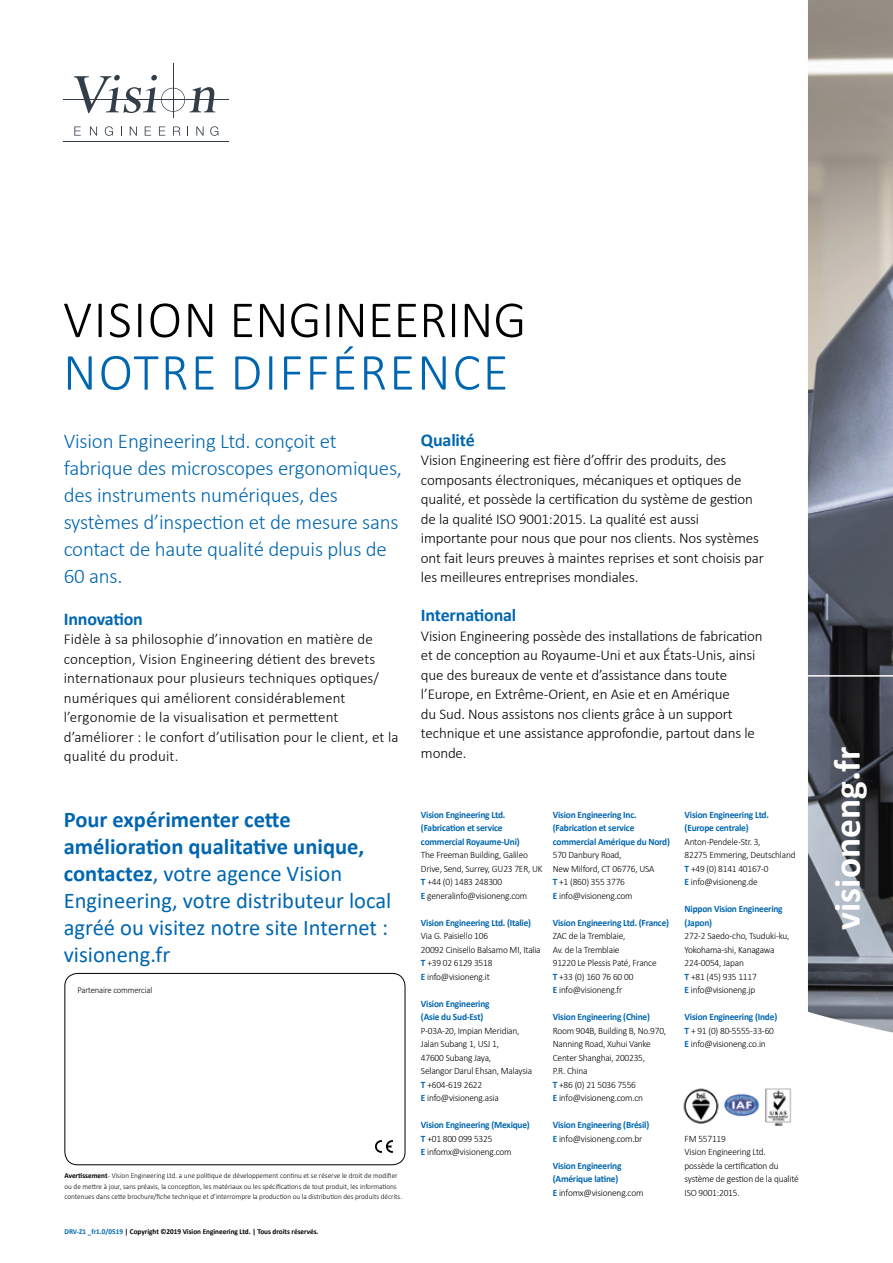
<style>
.page{position:relative;width:893px;height:1263px;background:#fff}
.page>*{position:absolute;margin:0;border:0;box-sizing:border-box;transform-origin:0 0}
.t1{font:300 52.5px "Calibri";color:#000}
.t2{font:300 52.5px "Calibri";letter-spacing:.04em;color:#0066b0}
.t3{font:700 37.5px "Calibri";color:#fff}
.t4{font:22.5px/27px "Calibri";color:#0066b0}
.t5{font:300 21px/27px "Calibri";letter-spacing:-.01em;color:#0066b0}
.t6{font:700 18px "Calibri";letter-spacing:-.01em;color:#0066b0}
.t7{font:300 15px/19.5px "Calibri";letter-spacing:-.01em;color:#000}
.t8{font:300 15px/19.5px "Calibri";letter-spacing:.01em;color:#000}
.t9{font:300 9.75px/13.5px "Calibri";letter-spacing:-.02em;color:#000;scale:.96 1}
.t10{font:700 9.75px/13.5px "Calibri";letter-spacing:-.02em;color:#0066b0;scale:.96 1}
.t11{font:300 9px "Calibri";letter-spacing:-.02em;color:#000;scale:.96 1}
.t12{font:300 7.5px/10.5px "Calibri";color:#000;scale:.96 1}
.t13{font:700 7.5px "Calibri";color:#000;scale:.96 1}
.s1{font-weight:700}
.s2{font-weight:700;color:#0066b0}
.s3{font-weight:300;color:#000}
.s4{color:#0066b0}
</style>
<div class="page">
<img style="left:808px;top:0;width:85px;height:1033px">
<svg style="left:74px;top:126px;width:7px;height:10px"></svg>
<svg style="left:90px;top:126px;width:7px;height:10px"></svg>
<svg style="left:105px;top:126px;width:8px;height:10px"></svg>
<svg style="left:130px;top:126px;width:7px;height:10px"></svg>
<svg style="left:145px;top:126px;width:6px;height:10px"></svg>
<svg style="left:159px;top:126px;width:6px;height:10px"></svg>
<svg style="left:173px;top:126px;width:7px;height:10px"></svg>
<svg style="left:196px;top:126px;width:8px;height:10px"></svg>
<svg style="left:210px;top:126px;width:8px;height:10px"></svg>
<hr style="left:64px;top:141px;width:165px;height:1px;background:#343e48">
<hr style="left:64px;top:99px;width:165px;height:1px;background:#343e48">
<svg style="left:74px;top:75px;width:141px;height:38px"></svg>
<hr style="left:173px;top:64px;width:1px;height:54px;background:#343e48">
<div style="left:64px;top:973px;width:341px;height:192px;border:1px solid #000;border-radius:13px"></div>
<svg style="left:375px;top:1140px;width:18px;height:13px"></svg>
<img style="left:683px;top:1088px;width:109px;height:38px">
<hr style="left:804px;top:675px;width:89px;height:2px;background:#fff">
<h1 class="t1" style="left:63px;top:287px;width:465px">VISION ENGINEERING</h1>
<h1 class="t2" style="left:63px;top:340px;width:447px">NOTRE DIFFÉRENCE</h1>
<h3 class="t5" style="left:64px;top:427px;width:340px">Vision Engineering Ltd. conçoit et fabrique des microscopes ergonomiques, des instruments numériques, des systèmes d’inspection et de mesure sans contact de haute qualité depuis plus de<br>60 ans.</h3>
<h3 class="t6" style="left:64px;top:606px;width:81px">Innovation</h3>
<p class="t8" style="left:64px;top:629px;width:336px">Fidèle à sa philosophie d’innovation en matière de conception, Vision Engineering détient des brevets internationaux pour plusieurs techniques optiques/ numériques qui améliorent considérablement l’ergonomie de la visualisation et permettent d’améliorer : le confort d’utilisation pour le client, et la qualité du produit.</p>
<h3 class="t6" style="left:421px;top:427px;width:55px">Qualité</h3>
<p class="t7" style="left:421px;top:450px;width:344px">Vision Engineering est fière d’offrir des produits, des composants électroniques, mécaniques et optiques de qualité, et possède la certification du système de gestion de la qualité ISO 9001:2015. La qualité est aussi importante pour nous que pour nos clients. Nos systèmes ont fait leurs preuves à maintes reprises et sont choisis par les meilleures entreprises mondiales.</p>
<h3 class="t6" style="left:421px;top:602px;width:97px">International</h3>
<p class="t7" style="left:421px;top:626px;width:343px">Vision Engineering possède des installations de fabrication et de conception au Royaume-Uni et aux États-Unis, ainsi que des bureaux de vente et d’assistance dans toute l’Europe, en Extrême-Orient, en Asie et en Amérique<br>du Sud. Nous assistons nos clients grâce à un support technique et une assistance approfondie, partout dans le monde.</p>
<h3 class="t4" style="left:64px;top:805px;width:329px"><span class="s1">Pour expérimenter cette amélioration qualitative unique, contactez</span>, votre agence Vision<br>Engineering, votre distributeur local agréé ou visitez notre site Internet : visioneng.fr</h3>
<p class="t10" style="left:421px;top:808px;width:104px">Vision Engineering Ltd. (Fabrication et service commercial Royaume-Uni)</p>
<p class="t9" style="left:421px;top:848px;width:128px">The Freeman Building, Galileo<br>Drive, Send, Surrey, GU23 7ER, UK<br><span class="s2">T</span> +44 (0) 1483 248300<br><span class="s2">E</span> generalinfo@visioneng.com</p>
<p class="t10" style="left:421px;top:916px;width:116px">Vision Engineering Ltd. (Italie)</p>
<p class="t9" style="left:421px;top:929px;width:126px">Via G. Paisiello 106<br>20092 Cinisello Balsamo MI, Italia<br><span class="s2">T</span> +39 02 6129 3518<br><span class="s2">E</span> info@visioneng.it</p>
<p class="t10" style="left:421px;top:997px;width:73px">Vision Engineering (Asie du Sud-Est)</p>
<p class="t9" style="left:421px;top:1024px;width:117px">P-03A-20, Impian Meridian,<br>Jalan Subang 1, USJ 1,<br>47600 Subang Jaya,<br>Selangor Darul Ehsan, Malaysia<br><span class="s2">T</span> +604-619 2622<br><span class="s2">E</span> info@visioneng.asia</p>
<p class="t9" style="left:421px;top:1118px;width:115px"><span class="s2">Vision Engineering (Mexique)<br>T</span> +01 800 099 5325<br><span class="s2">E</span> infomx@visioneng.com</p>
<p class="t11" style="left:77px;top:984px;width:79px">Partenaire commercial</p>
<p class="t12" style="left:64px;top:1170px;width:353px"><span class="s1">Avertissement</span> - Vision Engineering Ltd. a une politique de développement continu et se réserve le droit de modifier ou de mettre à jour, sans préavis, la conception, les matériaux ou les spécifications de tout produit, les informations contenues dans cette brochure/fiche technique et d’interrompre la production ou la distribution des produits décrits.</p>
<p class="t10" style="left:553px;top:808px;width:124px">Vision Engineering Inc. (Fabrication et service commercial Amérique du Nord)</p>
<p class="t9" style="left:553px;top:848px;width:107px">570 Danbury Road,<br>New Milford, CT 06776, USA<br><span class="s2">T</span> +1 (860) 355 3776<br><span class="s2">E</span> info@visioneng.com</p>
<p class="t10" style="left:553px;top:916px;width:123px">Vision Engineering Ltd. (France)</p>
<p class="t9" style="left:553px;top:929px;width:110px">ZAC de la Tremblaie,<br>Av. de la Tremblaie<br>91220 Le Plessis Paté, France<br><span class="s2">T</span> +33 (0) 160 76 60 00<br><span class="s2">E</span> info@visioneng.fr</p>
<p class="t10" style="left:553px;top:1010px;width:103px">Vision Engineering (Chine)</p>
<p class="t9" style="left:553px;top:1024px;width:120px">Room 904B, Building B, No.970,<br>Nanning Road, Xuhui Vanke<br>Center Shanghai, 200235,<br>P.R. China<br><span class="s2">T</span> +86 (0) 21 5036 7556<br><span class="s2">E</span> info@visioneng.com.cn</p>
<p class="t10" style="left:553px;top:1118px;width:102px">Vision Engineering (Brésil)<br>E <span class="s3">info@visioneng.com.br</span></p>
<p class="t10" style="left:553px;top:1159px;width:96px">Vision Engineering (Amérique latine)<br>E <span class="s3">infomx@visioneng.com</span></p>
<p class="t13" style="left:64px;top:1226px;width:266px"><span class="s4">DRV-Z1 _fr1.0/0519</span> | Copyright ©2019 Vision Engineering Ltd. | Tous droits réservés.</p>
<p class="t10" style="left:685px;top:808px;width:89px">Vision Engineering Ltd. (Europe centrale)</p>
<p class="t9" style="left:685px;top:835px;width:117px">Anton-Pendele-Str. 3,<br>82275 Emmering, Deutschland<br><span class="s2">T</span> +49 (0) 8141 40167-0<br><span class="s2">E</span> info@visioneng.de</p>
<p class="t10" style="left:685px;top:902px;width:104px">Nippon Vision Engineering (Japon)</p>
<p class="t9" style="left:685px;top:929px;width:111px">272-2 Saedo-cho, Tsuduki-ku,<br>Yokohama-shi, Kanagawa<br>224-0054, Japan<br><span class="s2">T</span> +81 (45) 935 1117<br><span class="s2">E</span> info@visioneng.jp</p>
<p class="t9" style="left:685px;top:1010px;width:98px"><span class="s2">Vision Engineering (Inde)<br>T</span> + 91 (0) 80-5555-33-60<br><span class="s2">E</span> info@visioneng.co.in</p>
<p class="t9" style="left:685px;top:1132px;width:120px">FM 557119<br>Vision Engineering Ltd.<br>possède la certification du système de gestion de la qualité<br>ISO 9001:2015.</p>
<h2 class="t3" style="left:821px;top:929px;width:184px;rotate:-90deg">visioneng.fr</h2>
</div>
